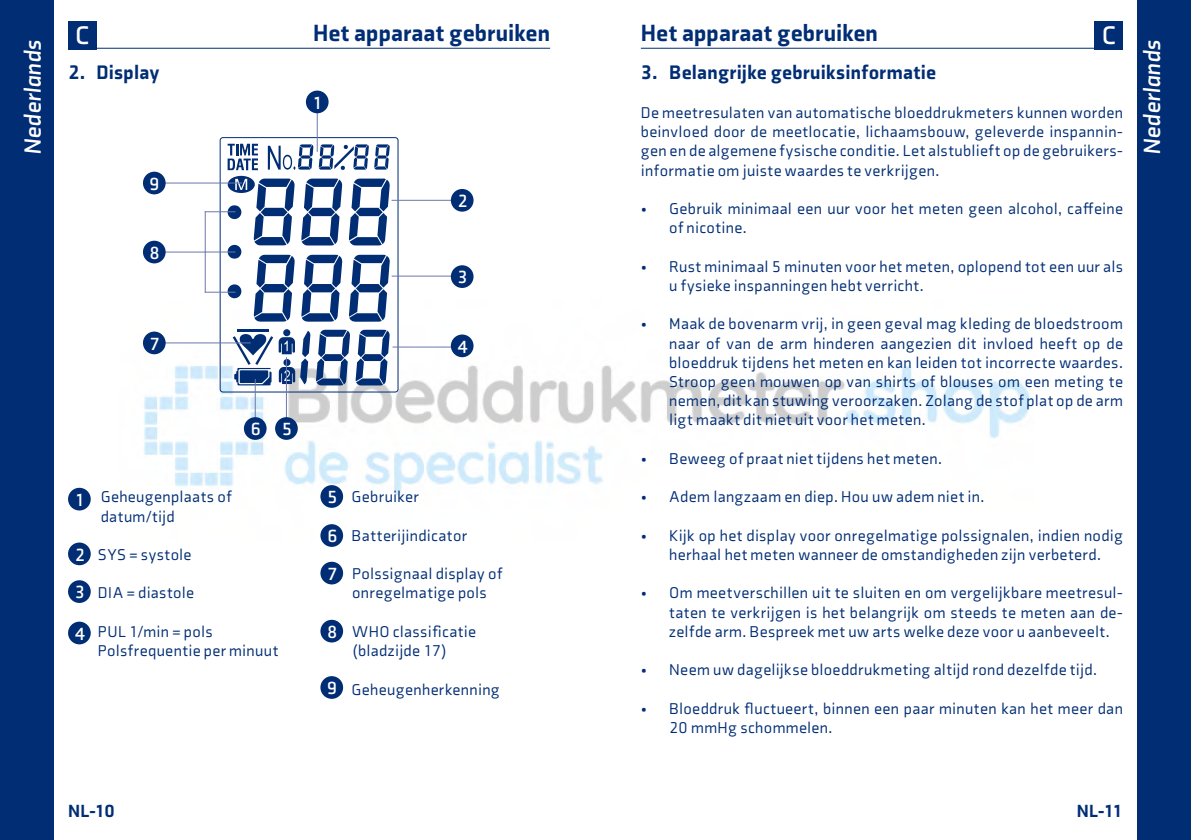
<style>
.page{position:relative;width:1191px;height:840px;background:#fff}
.page>*{position:absolute;margin:0;border:0;box-sizing:border-box;transform-origin:0 0}
.t1{font:700 26px "Axia";color:#fff}
.t2{font:900 24px "Axia";letter-spacing:.01em;color:#002d74}
.t3{font:italic 700 24px "Axia";letter-spacing:.01em;color:#fff}
.t4{font:900 20px "Axia";letter-spacing:.015em;color:#002d74}
.t5{font:700 18px "Axia";color:#fff}
.t6{font:900 18px "Axia";letter-spacing:-.01em;color:#002d74}
.t7{font:16px/19.2px "Axia";letter-spacing:.025em;color:#002d74}
</style>
<div class="page">
<img style="left:143px;top:300px;width:888px;height:239px">
<div style="left:1137px;top:0;width:54px;height:839px;background:#002d74"></div>
<div style="left:0;top:0;width:54px;height:839px;background:#002d74"></div>
<hr style="left:641px;top:48px;width:482px;height:1px;background:#002d74">
<hr style="left:68px;top:48px;width:482px;height:1px;background:#002d74">
<div style="left:1094px;top:21px;width:29px;height:28px;background:#002d74"></div>
<div style="left:68px;top:21px;width:28px;height:28px;background:#002d74"></div>
<svg style="left:268px;top:144px;width:45px;height:26px"></svg>
<svg style="left:301px;top:178px;width:41px;height:67px"></svg>
<svg style="left:349px;top:178px;width:41px;height:67px"></svg>
<svg style="left:228px;top:176px;width:67px;height:145px"></svg>
<svg style="left:301px;top:255px;width:41px;height:66px"></svg>
<svg style="left:349px;top:255px;width:41px;height:66px"></svg>
<svg style="left:279px;top:328px;width:31px;height:56px"></svg>
<svg style="left:316px;top:329px;width:34px;height:56px"></svg>
<svg style="left:356px;top:329px;width:33px;height:56px"></svg>
<hr style="left:237px;top:329px;width:32px;height:3px;background:#002d74">
<svg style="left:233px;top:334px;width:40px;height:51px"></svg>
<svg style="left:319px;top:144px;width:71px;height:26px"></svg>
<svg style="left:228px;top:144px;width:30px;height:26px"></svg>
<div style="left:220px;top:137px;width:178px;height:255px;border:1px solid #002d74;border-radius:3px"></div>
<div style="left:68px;top:487px;width:23px;height:23px;background:#002d74;border-radius:50%"></div>
<div style="left:320px;top:524px;width:23px;height:22px;background:#002d74;border-radius:50%"></div>
<div style="left:68px;top:542px;width:23px;height:23px;background:#002d74;border-radius:50%"></div>
<div style="left:320px;top:561px;width:23px;height:23px;background:#002d74;border-radius:50%"></div>
<div style="left:68px;top:580px;width:23px;height:22px;background:#002d74;border-radius:50%"></div>
<div style="left:68px;top:621px;width:23px;height:23px;background:#002d74;border-radius:50%"></div>
<div style="left:320px;top:619px;width:23px;height:23px;background:#002d74;border-radius:50%"></div>
<div style="left:320px;top:675px;width:23px;height:23px;background:#002d74;border-radius:50%"></div>
<div style="left:320px;top:485px;width:23px;height:22px;background:#002d74;border-radius:50%"></div>
<hr style="left:255px;top:378px;width:1px;height:43px;background:#6c78aa">
<hr style="left:286px;top:357px;width:1px;height:64px;background:#6c78aa">
<hr style="left:205px;top:211px;width:30px;height:1px;background:#6c78aa">
<hr style="left:205px;top:251px;width:30px;height:1px;background:#6c78aa">
<hr style="left:163px;top:251px;width:43px;height:1px;background:#6c78aa">
<hr style="left:205px;top:291px;width:30px;height:1px;background:#6c78aa">
<hr style="left:317px;top:109px;width:1px;height:43px;background:#6c78aa">
<hr style="left:205px;top:211px;width:1px;height:81px;background:#6c78aa">
<hr style="left:391px;top:200px;width:63px;height:1px;background:#6c78aa">
<hr style="left:162px;top:342px;width:89px;height:1px;background:#6c78aa">
<hr style="left:392px;top:346px;width:64px;height:1px;background:#6c78aa">
<hr style="left:391px;top:275px;width:64px;height:1px;background:#6c78aa">
<hr style="left:162px;top:182px;width:80px;height:1px;background:#6c78aa">
<div style="left:306px;top:90px;width:22px;height:23px;background:#002d74;border-radius:50%"></div>
<div style="left:451px;top:189px;width:22px;height:22px;background:#002d74;border-radius:50%"></div>
<div style="left:451px;top:265px;width:22px;height:23px;background:#002d74;border-radius:50%"></div>
<div style="left:275px;top:417px;width:23px;height:22px;background:#002d74;border-radius:50%"></div>
<div style="left:244px;top:417px;width:22px;height:22px;background:#002d74;border-radius:50%"></div>
<div style="left:451px;top:334px;width:22px;height:23px;background:#002d74;border-radius:50%"></div>
<div style="left:143px;top:331px;width:23px;height:23px;background:#002d74;border-radius:50%"></div>
<div style="left:143px;top:240px;width:23px;height:23px;background:#002d74;border-radius:50%"></div>
<div style="left:143px;top:171px;width:23px;height:23px;background:#002d74;border-radius:50%"></div>
<h1 class="t1" style="left:75px;top:20px;width:16px">C</h1>
<h2 class="t2" style="left:313px;top:18px;width:239px">Het apparaat gebruiken</h2>
<h2 class="t2" style="left:641px;top:18px;width:239px">Het apparaat gebruiken</h2>
<h1 class="t1" style="left:1101px;top:20px;width:16px">C</h1>
<p class="t4" style="left:68px;top:60px;width:93px">2. Display</p>
<h2 class="t3" style="left:18px;top:155px;width:117px;rotate:-90deg">Nederlands</h2>
<h2 class="t3" style="left:1137px;top:155px;width:117px;rotate:-90deg">Nederlands</h2>
<p class="t4" style="left:641px;top:60px;width:297px">3. Belangrijke gebruiksinformatie</p>
<p class="t7" style="left:641px;top:103px;width:483px;text-align:justify">De meetresulaten van automatische bloeddrukmeters kunnen worden beinvloed door de meetlocatie, lichaamsbouw, geleverde inspannin&shy;gen en de algemene fysische conditie. Let alstublieft op de gebruikers&shy;informatie om juiste waardes te verkrijgen.</p>
<p class="t7" style="left:669px;top:199px;width:455px;text-indent:-28px">• Gebruik minimaal een uur voor het meten geen alcohol, caffeine of nicotine.</p>
<p class="t7" style="left:669px;top:256px;width:455px;text-indent:-28px">• Rust minimaal 5 minuten voor het meten, oplopend tot een uur als u fysieke inspanningen hebt verricht.</p>
<p class="t7" style="left:669px;top:314px;width:455px;text-align:justify;text-indent:-28px">• Maak de bovenarm vrij, in geen geval mag kleding de bloedstroom naar of van de arm hinderen aangezien dit invloed heeft op de bloeddruk tijdens het meten en kan leiden tot incorrecte waardes.<br>Stroop geen mouwen op van shirts of blouses om een meting te nemen, dit kan stuwing veroorzaken. Zolang de stof plat op de arm ligt maakt dit niet uit voor het meten.</p>
<p class="t5" style="left:312px;top:92px;width:12px">1</p>
<p class="t5" style="left:150px;top:173px;width:12px">9</p>
<p class="t5" style="left:457px;top:190px;width:12px">2</p>
<p class="t5" style="left:150px;top:242px;width:12px">8</p>
<p class="t5" style="left:457px;top:266px;width:12px">3</p>
<p class="t5" style="left:150px;top:332px;width:12px">7</p>
<p class="t5" style="left:457px;top:335px;width:12px">4</p>
<p class="t5" style="left:251px;top:418px;width:43px">6 5</p>
<p class="t5" style="left:75px;top:488px;width:12px">1</p>
<p class="t5" style="left:75px;top:543px;width:12px">2</p>
<p class="t7" style="left:101px;top:487px;width:132px">Geheugenplaats of datum/tijd</p>
<p class="t7" style="left:98px;top:544px;width:95px">SYS = systole</p>
<p class="t5" style="left:327px;top:486px;width:12px">5</p>
<p class="t5" style="left:327px;top:525px;width:12px">6</p>
<p class="t5" style="left:327px;top:562px;width:12px">7</p>
<p class="t5" style="left:75px;top:581px;width:12px">3</p>
<p class="t5" style="left:75px;top:622px;width:12px">4</p>
<p class="t5" style="left:327px;top:620px;width:12px">8</p>
<p class="t7" style="left:98px;top:583px;width:98px">DIA = diastole</p>
<p class="t7" style="left:98px;top:621px;width:182px">PUL 1/min = pols<br>Polsfrequentie per minuut</p>
<p class="t5" style="left:327px;top:676px;width:12px">9</p>
<p class="t7" style="left:351px;top:487px;width:69px">Gebruiker</p>
<p class="t7" style="left:352px;top:525px;width:117px">Batterijindicator</p>
<p class="t7" style="left:352px;top:564px;width:152px">Polssignaal display of onregelmatige pols</p>
<p class="t7" style="left:352px;top:621px;width:126px">WHO classificatie (bladzijde 17)</p>
<p class="t7" style="left:351px;top:679px;width:150px">Geheugenherkenning</p>
<p class="t7" style="left:641px;top:448px;width:303px">• Beweeg of praat niet tijdens het meten.</p>
<p class="t7" style="left:641px;top:487px;width:345px">• Adem langzaam en diep. Hou uw adem niet in.</p>
<p class="t7" style="left:641px;top:525px;width:483px;text-align:center">• Kijk op het display voor onregelmatige polssignalen, indien nodig herhaal het meten wanneer de omstandigheden zijn verbeterd.</p>
<p class="t7" style="left:669px;top:583px;width:455px;text-align:justify;text-indent:-28px">• Om meetverschillen uit te sluiten en om vergelijkbare meetresul&shy;taten te verkrijgen is het belangrijk om steeds te meten aan de&shy;zelfde arm. Bespreek met uw arts welke deze voor u aanbeveelt.</p>
<p class="t7" style="left:641px;top:660px;width:457px">• Neem uw dagelijkse bloeddrukmeting altijd rond dezelfde tijd.</p>
<p class="t7" style="left:669px;top:698px;width:455px;text-indent:-28px">• Bloeddruk fluctueert, binnen een paar minuten kan het meer dan<br>20 mmHg schommelen.</p>
<p class="t6" style="left:68px;top:799px;width:48px">NL-10</p>
<p class="t6" style="left:1076px;top:799px;width:48px">NL-11</p>
</div>
